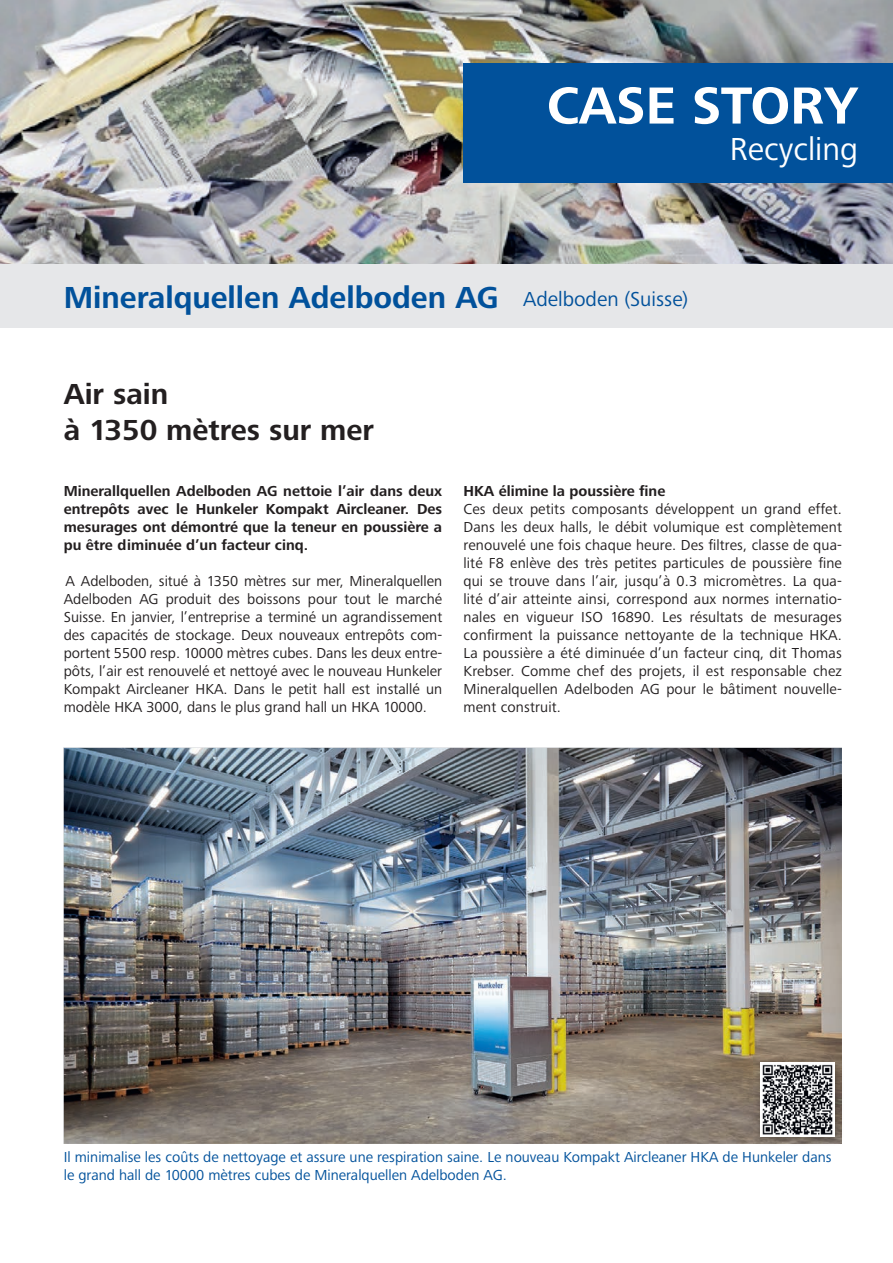
<style>
.page{position:relative;width:893px;height:1263px;background:#fff}
.page>*{position:absolute;margin:0;border:0;box-sizing:border-box;transform-origin:0 0}
.t1{font:700 54px "Frutiger Next Pro";color:#fff}
.t2{font:33px "Frutiger Next Pro";color:#fff}
.t3{font:700 31.5px "Frutiger Next Pro";color:#01519b}
.t4{font:700 30px/36px "Frutiger Next Pro";color:#231f20}
.t5{font:15px/18px "Frutiger Next Pro";color:#231f20;text-align:justify}
.t6{font:700 15px/18px "Frutiger Next Pro";color:#231f20;text-align:justify}
.t7{font:15px/18px "Frutiger Next Pro";color:#01519b}
.s1{font-weight:400;font-size:21px}
</style>
<div class="page">
<div style="left:0;top:264px;width:893px;height:64px;background:#e6e7e9"></div>
<img style="left:64px;top:748px;width:778px;height:396px">
<img style="left:753px;top:1056px;width:89px;height:88px">
<img style="left:760px;top:1062px;width:74px;height:74px">
<img style="left:0;top:0;width:893px;height:264px">
<div style="left:463px;top:64px;width:430px;height:119px;background:#01519b"></div>
<h1 class="t1" style="left:547px;top:75px;width:314px">CASE STORY</h1>
<h2 class="t2" style="left:730px;top:130px;width:130px">Recycling</h2>
<h3 class="t3" style="left:64px;top:279px;width:626px">Mineralquellen Adelboden AG <span class="s1">Adelboden (Suisse)</span></h3>
<h3 class="t4" style="left:64px;top:376px;width:312px">Air sain<br>à 1350 mètres sur mer</h3>
<p class="t6" style="left:64px;top:482px;width:380px">Minerallquellen Adelboden AG nettoie l’air dans deux entrepôts avec le Hunkeler Kompakt Aircleaner. Des mesurages ont démontré que la teneur en poussière a pu être diminuée d’un facteur cinq.</p>
<p class="t5" style="left:64px;top:572px;width:380px">A Adelboden, situé à 1350 mètres sur mer, Mineralquellen Adelboden AG produit des boissons pour tout le marché Suisse. En janvier, l’entreprise a terminé un agrandissement des capacités de stockage. Deux nouveaux entrepôts com&shy;portent 5500 resp. 10000 mètres cubes. Dans les deux entre&shy;pôts, l’air est renouvelé et nettoyé avec le nouveau Hunkeler Kompakt Aircleaner HKA. Dans le petit hall est installé un modèle HKA 3000, dans le plus grand hall un HKA 10000.</p>
<p class="t6" style="left:463px;top:482px;width:203px">HKA élimine la poussière fine</p>
<p class="t5" style="left:463px;top:500px;width:380px">Ces deux petits composants développent un grand effet.<br>Dans les deux halls, le débit volumique est complètement renouvelé une fois chaque heure. Des filtres, classe de qua&shy;lité F8 enlève des très petites particules de poussière fine qui se trouve dans l’air, jusqu’à 0.3 micromètres. La qua&shy;lité d’air atteinte ainsi, correspond aux normes internatio&shy;nales en vigueur ISO 16890. Les résultats de mesurages confirment la puissance nettoyante de la technique HKA.<br>La poussière a été diminuée d’un facteur cinq, dit Thomas Krebser. Comme chef des projets, il est responsable chez Mineralquellen Adelboden AG pour le bâtiment nouvelle&shy;ment construit.</p>
<p class="t7" style="left:64px;top:1148px;width:769px">Il minimalise les coûts de nettoyage et assure une respiration saine. Le nouveau Kompakt Aircleaner HKA de Hunkeler dans le grand hall de 10000 mètres cubes de Mineralquellen Adelboden AG.</p>
</div>
